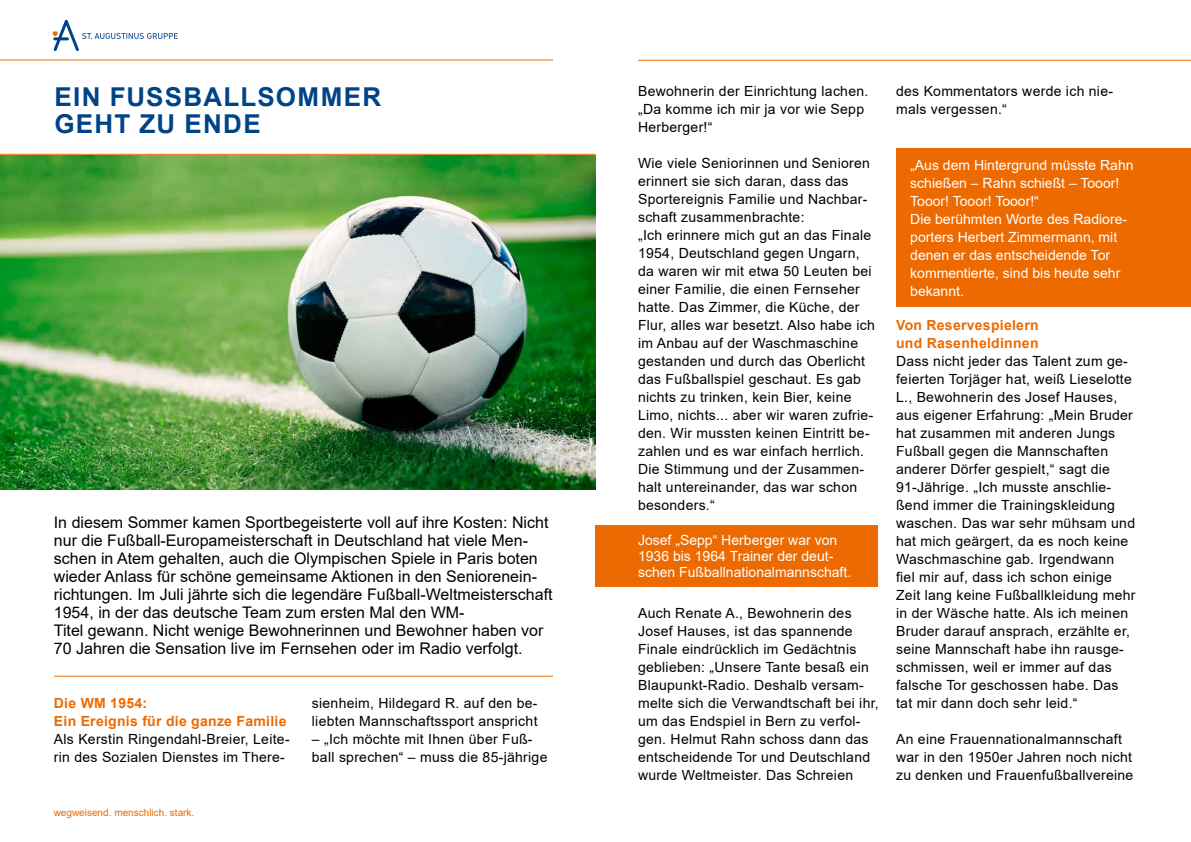
<style>
.page{position:relative;width:1191px;height:842px;background:#fff}
.page>*{position:absolute;margin:0;border:0;box-sizing:border-box;transform-origin:0 0}
.t1{font:700 26px/27px "Arial";letter-spacing:.05em;color:#004388}
.t2{font:16px/18px "Arial";color:#000}
.t3{font:14px/18px "Arial";letter-spacing:.02em;color:#000}
.t4{font:14px/18px "Arial";color:#fff}
.t5{font:700 14px/18px "Arial";letter-spacing:.02em;color:#ed6a00}
.t6{font:10px "Arial";color:#ed6a00}
</style>
<div class="page">
<hr style="left:638px;top:60px;width:553px;height:1px;background:#ed6a00">
<div style="left:896px;top:149px;width:295px;height:158px;background:#ed6a00"></div>
<div style="left:595px;top:525px;width:283px;height:62px;background:#ed6a00"></div>
<hr style="left:0;top:154px;width:595px;height:1px;background:#ed6a00">
<svg style="left:52px;top:20px;width:126px;height:31px"></svg>
<hr style="left:0;top:60px;width:553px;height:1px;background:#ed6a00">
<hr style="left:54px;top:676px;width:499px;height:1px;background:#ed6a00">
<img style="left:0;top:155px;width:595px;height:335px">
<h1 class="t1" style="left:54px;top:83px;width:328px">Ein FuSSballsomm er geht zu Ende</h1>
<p class="t2" style="left:54px;top:513px;width:500px">In diesem Sommer kamen Sportbegeisterte voll auf ihre Kosten: N icht nur die Fußball-Europameisterschaft in Deutschland hat viele Men&shy;schen in Atem gehalten, auch die Olympischen Spiele in Paris boten wieder Anlass für schöne gemeinsame Aktionen in den Seniorenein&shy;richtungen. Im Juli jährte sich die legendäre Fußball-Weltmeisterschaft 1954, in der das deutsche Team zum ersten Mal den WM-<br>Titel gewann. N icht wenige Bewohnerinnen und Bewohner haben vor 70 Jahren die Sensation live im Fernsehen oder im Radio verfolgt.</p>
<p class="t5" style="left:54px;top:694px;width:234px">Die WM 1954:<br>Ein Ereignis für die ganze Familie</p>
<p class="t3" style="left:54px;top:730px;width:237px">Als Kerstin Ringendahl-Breier, Leite&shy;rin des Sozialen Dienstes im There-</p>
<p class="t6" style="left:54px;top:805px;width:142px">wegweisend. menschlich. stark.</p>
<p class="t3" style="left:312px;top:694px;width:227px">sienheim, Hildegard R. auf den be&shy;liebten Mannschaftssport anspricht</p>
<p class="t3" style="left:312px;top:730px;width:237px">– „Ich möchte mit Ihnen über Fuß&shy;ball sprechen“ – muss die 85-jährige</p>
<p class="t3" style="left:638px;top:82px;width:232px">Bewohnerin der Einrichtung lachen. „Da komme ich mir ja vor wie Sepp<br>Herberger!“</p>
<p class="t3" style="left:638px;top:154px;width:238px">Wie viele Seniorinnen und Senioren erinnert sie sich daran, dass das Sportereignis Familie und Nachbar&shy;schaft zusammenbrachte:<br>„Ich erinnere mich gut an das Finale 1954, Deutschland gegen U ngarn, da waren wir mit etwa 50 Leuten bei einer Familie, die einen Fernseher hatte. Das Zimmer, die Küche, der Flur, alles war besetzt. Also habe ich im Anbau auf der Waschmaschine gestanden und durch das Oberlicht das Fußballspiel geschaut. Es gab nichts zu trinken, kein Bier, keine Limo, nichts... aber wir waren zufrie&shy;den. Wir mussten keinen Eintritt be&shy;zahlen und es war einfach herrlich.<br>Die Stimmung und der Zusammen&shy;halt untereinander, das war schon besonders.“</p>
<p class="t4" style="left:638px;top:532px;width:215px;line-height:16px">Josef „Sepp“ Herberger war von<br>1936 bis 1964 Trainer der deut&shy;schen Fußballnationalmannschaft.</p>
<p class="t3" style="left:638px;top:604px;width:242px">Auch Renate A., Bewohnerin des Josef Hauses, ist das spannende Finale eindrücklich im Gedächtnis geblieben: „U nsere Tante besaß ein Blaupunkt-Radio. Deshalb versam&shy;melte sich die Verwandtschaft bei ihr, um das Endspiel in Bern zu verfol&shy;gen. Helmut Rahn schoss dann das entscheidende Tor und Deutschland wurde Weltmeister. Das Schreien</p>
<p class="t3" style="left:896px;top:82px;width:218px">des Kommentators werde ich nie&shy;mals vergessen.“</p>
<p class="t4" style="left:910px;top:156px;width:225px">„Aus dem Hintergrund müsste Rahn schießen – Rahn schießt – Tooor!<br>Tooor! Tooor! Tooor!“<br>Die berühmten Worte des Radiore&shy;porters Herbert Zimmermann, mit denen er das entscheidende Tor kommentierte, sind bis heute sehr bekannt.</p>
<p class="t5" style="left:896px;top:316px;width:144px">Von Reservespielern und Rasenheldinnen</p>
<p class="t3" style="left:896px;top:352px;width:241px">Dass nicht jeder das Talent zum ge&shy;feierten Torjäger hat, weiß Lieselotte L., Bewohnerin des Josef Hauses, aus eigener Erfahrung: „Mein Bruder hat zusammen mit anderen Jungs Fußball gegen die Mannschaften anderer Dörfer gespielt,“ sagt die 91-Jährige. „Ich musste anschlie&shy;ßend immer die Trainingskleidung waschen. Das war sehr mühsam und hat mich geärgert, da es noch keine Waschmaschine gab. Irgendwann fiel mir auf, dass ich schon einige Zeit lang keine Fußballkleidung mehr in der Wäsche hatte. Als ich meinen Bruder darauf ansprach, erzählte er, seine Mannschaft habe ihn rausge&shy;schmissen, weil er immer auf das falsche Tor geschossen habe. Das tat mir dann doch sehr leid.“</p>
<p class="t3" style="left:896px;top:730px;width:239px">An eine Frauennationalmannschaft war in den 1950er Jahren noch nicht zu denken und Frauenfußballvereine</p>
</div>
